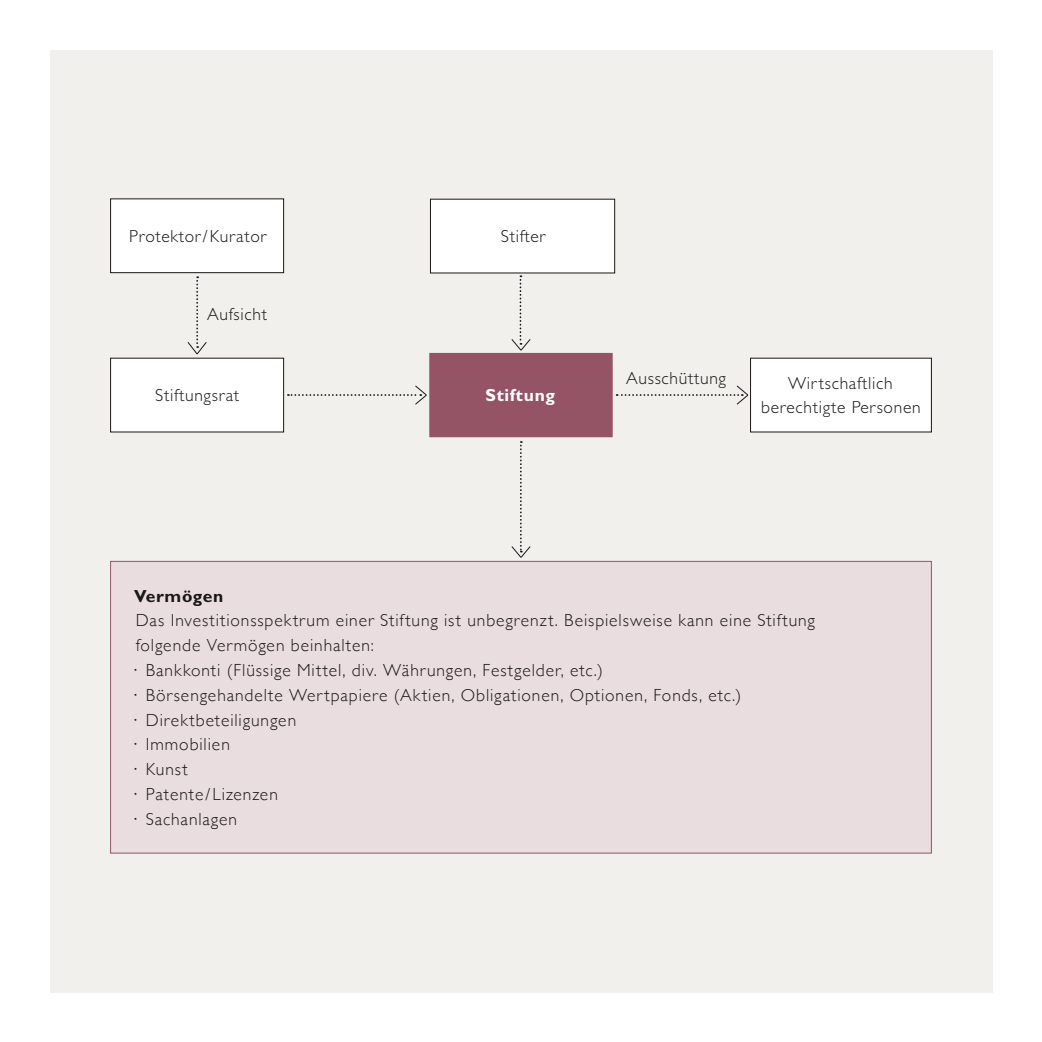
<style>
.page{position:relative;width:1042px;height:1042px;background:#fff}
.page>*{position:absolute;margin:0;border:0;box-sizing:border-box;transform-origin:0 0}
.t1{font:300 17.5px/24.8px "Gill Sans";letter-spacing:.05em;color:#1a1715}
.t2{font:300 17.5px/24.5px "Gill Sans Std";letter-spacing:.04em;color:#1a1715;text-align:center}
.t3{font:700 17.5px "Gill Sans Std";letter-spacing:.04em;color:#1a1715}
.t4{font:700 17.5px "Gill Sans Std";letter-spacing:.04em;color:#fff}
</style>
<div class="page">
<div style="left:50px;top:50px;width:943px;height:942px;background:#f1f0ed"></div>
<div style="left:111px;top:561px;width:820px;height:292px;background:#eadde0"></div>
<div style="left:430px;top:199px;width:185px;height:74px;background:#fff"></div>
<svg style="left:187px;top:276px;width:20px;height:79px"></svg>
<div style="left:111px;top:199px;width:173px;height:74px;background:#fff"></div>
<div style="left:110px;top:199px;width:174px;height:74px;border:1px solid #1a1715"></div>
<div style="left:111px;top:358px;width:173px;height:74px;background:#fff"></div>
<div style="left:110px;top:358px;width:174px;height:74px;border:1px solid #1a1715"></div>
<div style="left:750px;top:358px;width:181px;height:74px;background:#fff"></div>
<svg style="left:288px;top:275px;width:460px;height:283px"></svg>
<p class="t2" style="left:129px;top:224px;width:139px">Protektor/Kurator</p>
<p class="t2" style="left:501px;top:224px;width:46px">Stifter</p>
<p class="t2" style="left:207px;top:302px;width:61px">Aufsicht</p>
<p class="t2" style="left:155px;top:383px;width:85px">Stiftungsrat</p>
<p class="t4" style="left:485px;top:385px;width:71px">Stiftung</p>
<p class="t2" style="left:626px;top:366px;width:101px">Ausschüttung</p>
<p class="t2" style="left:761px;top:371px;width:161px">Wirtschaftlich berechtigte Personen</p>
<p class="t3" style="left:134px;top:585px;width:91px">Vermögen</p>
<p class="t1" style="left:133px;top:607px;width:683px">Das Investitionsspektrum einer Stiftung ist unbegrenzt. Beispielsweise kann eine Stiftung folgende Vermögen beinhalten:<br>á Bankkonti (Flüssige Mittel, div. Währungen, Festgelder, etc.)<br>á Börsengehandelte Wertpapiere (Aktien, Obligationen, Optionen, Fonds, etc.)<br>á Direktbeteiligungen<br>á Immobilien<br>á Kunst<br>á Patente/Lizenzen<br>á Sachanlagen</p>
</div>
